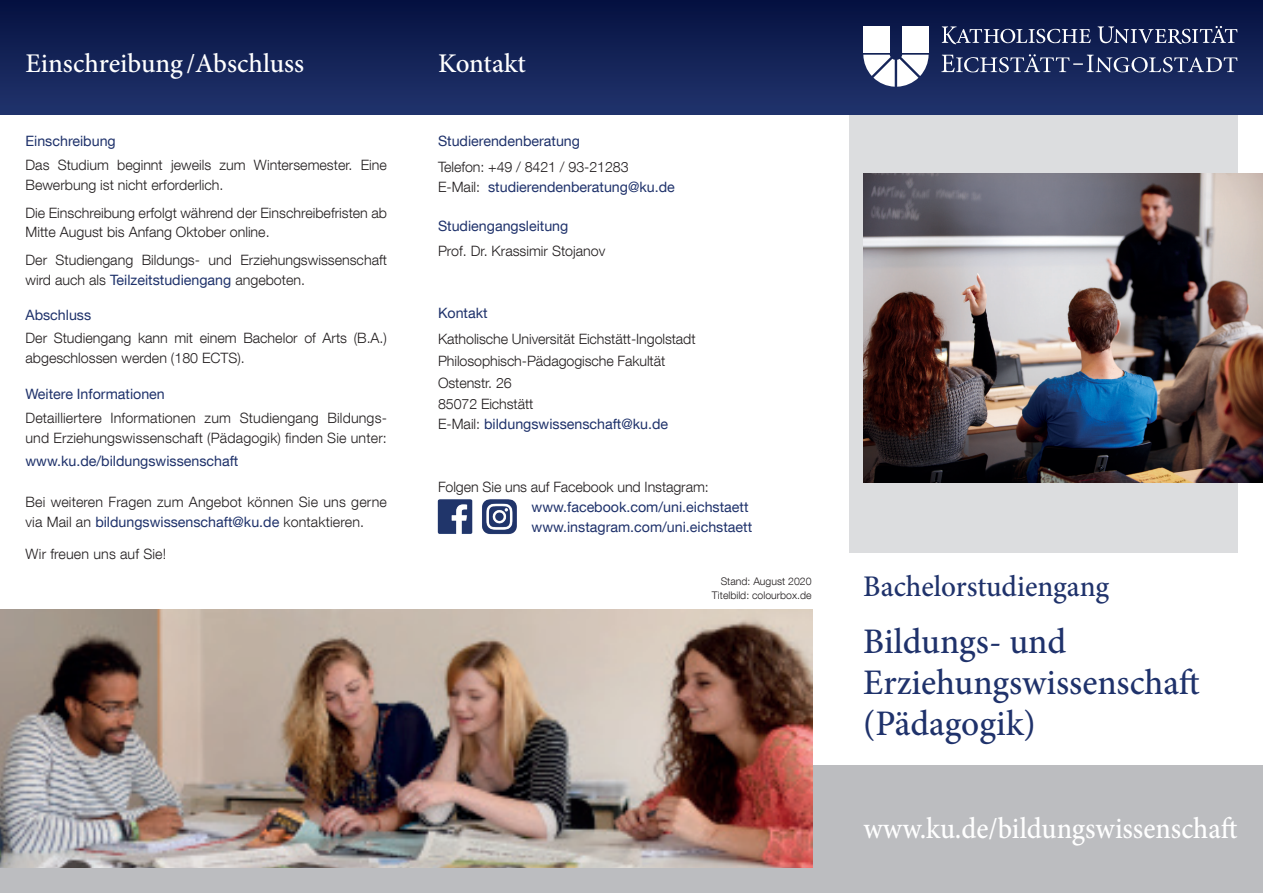
<style>
.page{position:relative;width:1263px;height:893px;background:#fff}
.page>*{position:absolute;margin:0;border:0;box-sizing:border-box;transform-origin:0 0}
.t1{font:500 36px/40.5px "Minion Pro";color:#1f326b}
.t2{font:500 30px "Minion Pro";color:#fff;scale:.94 1}
.t3{font:500 30px "Minion Pro";letter-spacing:-.005em;color:#1f326b}
.t4{font:500 27px "Minion Pro";letter-spacing:-.005em;color:#fff}
.t5{font:300 14.25px/19.5px "Helvetica Neue LT Com";color:#231f20}
.t6{font:14.25px/20.2px "Helvetica Neue LT Com";color:#1f326b}
.t7{font:300 10.5px/13.5px "Helvetica Neue LT Com";color:#231f20;text-align:right}
.s1{font-weight:400;color:#1f326b}
.s2{font-weight:300;color:#231f20}
</style>
<div class="page">
<div style="left:849px;top:115px;width:388px;height:438px;background:#dcdddf"></div>
<div style="left:0;top:0;width:1263px;height:115px;background:linear-gradient(to bottom,#051140,#21346d)"></div>
<div style="left:0;top:765px;width:1263px;height:128px;background:#bcbdc0"></div>
<img style="left:0;top:609px;width:812px;height:258px">
<img style="left:863px;top:174px;width:400px;height:309px">
<svg style="left:941px;top:54px;width:296px;height:18px;background:#44517a"></svg>
<svg style="left:942px;top:26px;width:295px;height:18px;background:#444f75"></svg>
<div style="left:863px;top:26px;width:27px;height:27px;background:#fff"></div>
<div style="left:902px;top:26px;width:27px;height:27px;background:#fff"></div>
<svg style="left:863px;top:55px;width:66px;height:32px"></svg>
<img style="left:437px;top:499px;width:80px;height:36px">
<h3 class="t4" style="left:26px;top:45px;width:280px">Einschreibung /Abschluss</h3>
<h3 class="t4" style="left:438px;top:45px;width:89px">Kontakt</h3>
<p class="t6" style="left:26px;top:131px;width:92px">Einschreibung</p>
<p class="t5" style="left:26px;top:155px;width:363px">Das Studium beginnt jeweils zum Wintersemester. Eine<br>Bewerbung ist nicht erforderlich.</p>
<p class="t5" style="left:26px;top:202px;width:363px">Die Einschreibung erfolgt während der Einschreibefristen ab<br>Mitte August bis Anfang Oktober online.</p>
<p class="t5" style="left:26px;top:250px;width:363px">Der Studiengang Bildungs- und Erziehungswissenschaft wird auch als <span class="s1">Teilzeitstudiengang</span> angeboten.</p>
<p class="t6" style="left:26px;top:304px;width:67px">Abschluss</p>
<p class="t5" style="left:26px;top:328px;width:363px">Der Studiengang kann mit einem Bachelor of Arts (B.A.) abgeschlossen werden (180 ECTS).</p>
<p class="t6" style="left:26px;top:384px;width:141px">Weitere Informationen</p>
<p class="t5" style="left:26px;top:408px;width:363px">Detailliertere Informationen zum Studiengang Bildungs&shy;und Erziehungswissenschaft (Pädagogik) finden Sie unter:</p>
<p class="t6" style="left:26px;top:451px;width:214px">www.ku.de/bildungswissenschaft</p>
<p class="t5" style="left:26px;top:492px;width:363px">Bei weiteren Fragen zum Angebot können Sie uns gerne via Mail an <span class="s1">bildungswissenschaft@ku.de</span> kontaktieren.</p>
<p class="t5" style="left:26px;top:544px;width:142px">Wir freuen uns auf Sie!</p>
<p class="t6" style="left:438px;top:131px;width:144px">Studierendenberatung</p>
<p class="t5" style="left:438px;top:157px;width:238px;line-height:20.2px">Telefon: +49 / 8421 / 93-21283<br>E-Mail: <span class="s1">studierendenberatung@ku.de</span></p>
<p class="t6" style="left:438px;top:216px;width:132px">Studiengangsleitung</p>
<p class="t5" style="left:438px;top:240px;width:169px">Prof. Dr. Krassimir Stojanov</p>
<p class="t6" style="left:438px;top:303px;width:51px">Kontakt</p>
<p class="t5" style="left:438px;top:328px;width:259px;line-height:21.8px">Katholische Universität Eichstätt-Ingolstadt<br>Philosophisch-Pädagogische Fakultät<br>Ostenstr. 26<br>85072 Eichstätt</p>
<p class="t6" style="left:438px;top:414px;width:232px"><span class="s2">E-Mail:</span> bildungswissenschaft@ku.de</p>
<p class="t5" style="left:438px;top:476px;width:272px">Folgen Sie uns auf Facebook und Instagram:</p>
<p class="t6" style="left:531px;top:496px;width:222px">www.facebook.com/uni.eichstaett www.instagram.com/uni.eichstaett</p>
<p class="t7" style="left:712px;top:575px;width:101px">Stand: August 2020<br>Titelbild: colourbox.de</p>
<h2 class="t3" style="left:863px;top:566px;width:247px">Bachelorstudiengang</h2>
<h1 class="t1" style="left:863px;top:622px;width:338px">Bildungs- und<br>Erziehungswissenschaft (Pädagogik)</h1>
<h2 class="t2" style="left:863px;top:808px;width:399px">www.ku.de/bildungswissenschaft</h2>
</div>
